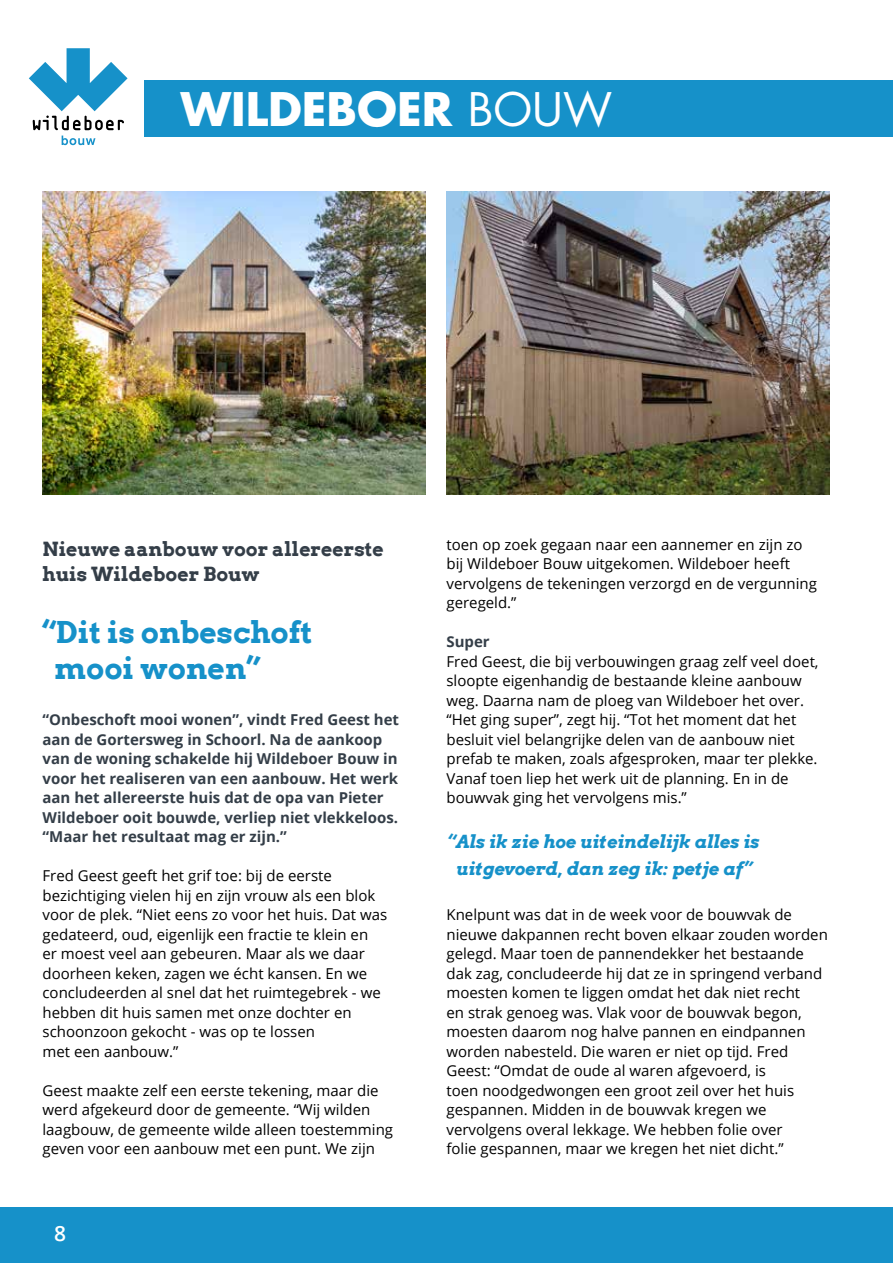
<style>
.page{position:relative;width:893px;height:1263px;background:#fff}
.page>*{position:absolute;margin:0;border:0;box-sizing:border-box;transform-origin:0 0}
.t1{font:700 45px "Futura Std";color:#fff}
.t2{font:700 30px/36px "Arvo";color:#1691c9}
.t3{font:600 21px "Open Sans";color:#fff}
.t4{font:700 19.5px/25.5px "Arvo";color:#343e48}
.t5{font:italic 700 18px/27px "Arvo";color:#1691c9;text-align:center}
.t6{font:15px/19.5px "Open Sans";color:#000}
.t7{font:700 15px/19.5px "Open Sans";color:#343e48}
.s1{font-weight:400}
</style>
<div class="page">
<div style="left:145px;top:80px;width:748px;height:57px;background:#1691c9"></div>
<div style="left:0;top:1208px;width:893px;height:55px;background:#1691c9"></div>
<svg style="left:29px;top:48px;width:99px;height:97px"></svg>
<img style="left:43px;top:192px;width:382px;height:302px">
<img style="left:446px;top:192px;width:383px;height:302px">
<h1 class="t1" style="left:181px;top:79px;width:433px">WILDEBOER <span class="s1">BOUW</span></h1>
<h3 class="t4" style="left:43px;top:536px;width:343px">Nieuwe aanbouw voor allereerste huis Wildeboer Bouw</h3>
<h2 class="t2" style="left:55px;top:614px;width:260px;text-indent:-12px">“Dit is onbeschoft mooi wonen”</h2>
<p class="t7" style="left:43px;top:709px;width:358px">“Onbeschoft mooi wonen”, vindt Fred Geest het aan de Gortersweg in Schoorl. Na de aankoop van de woning schakelde hij Wildeboer Bouw in voor het realiseren van een aanbouw. Het werk aan het allereerste huis dat de opa van Pieter Wildeboer ooit bouwde, verliep niet vlekkeloos. “Maar het resultaat mag er zijn.”</p>
<p class="t6" style="left:43px;top:865px;width:346px">Fred Geest geeft het grif toe: bij de eerste bezichtiging vielen hij en zijn vrouw als een blok voor de plek. “Niet eens zo voor het huis. Dat was gedateerd, oud, eigenlijk een fractie te klein en<br>er moest veel aan gebeuren. Maar als we daar doorheen keken, zagen we écht kansen. En we concludeerden al snel dat het ruimtegebrek - we hebben dit huis samen met onze dochter en schoonzoon gekocht - was op te lossen<br>met een aanbouw.”</p>
<p class="t6" style="left:43px;top:1080px;width:352px">Geest maakte zelf een eerste tekening, maar die werd afgekeurd door de gemeente. “Wij wilden laagbouw, de gemeente wilde alleen toestemming geven voor een aanbouw met een punt. We zijn</p>
<h3 class="t3" style="left:54px;top:1219px;width:13px">8</h3>
<p class="t6" style="left:446px;top:534px;width:372px">toen op zoek gegaan naar een aannemer en zijn zo bij Wildeboer Bouw uitgekomen. Wildeboer heeft vervolgens de tekeningen verzorgd en de vergunning geregeld.”</p>
<p class="t7" style="left:446px;top:631px;width:45px">Super</p>
<p class="t6" style="left:446px;top:651px;width:374px">Fred Geest, die bij verbouwingen graag zelf veel doet, sloopte eigenhandig de bestaande kleine aanbouw weg. Daarna nam de ploeg van Wildeboer het over. “Het ging super”, zegt hij. “Tot het moment dat het besluit viel belangrijke delen van de aanbouw niet prefab te maken, zoals afgesproken, maar ter plekke.<br>Vanaf toen liep het werk uit de planning. En in de bouwvak ging het vervolgens mis.”</p>
<p class="t5" style="left:446px;top:828px;width:314px">“Als ik zie hoe uiteindelijk alles is uitgevoerd, dan zeg ik: petje af”</p>
<p class="t6" style="left:446px;top:904px;width:383px">Knelpunt was dat in de week voor de bouwvak de nieuwe dakpannen recht boven elkaar zouden worden gelegd. Maar toen de pannendekker het bestaande dak zag, concludeerde hij dat ze in springend verband moesten komen te liggen omdat het dak niet recht<br>en strak genoeg was. Vlak voor de bouwvak begon, moesten daarom nog halve pannen en eindpannen worden nabesteld. Die waren er niet op tijd. Fred Geest: “Omdat de oude al waren afgevoerd, is<br>toen noodgedwongen een groot zeil over het huis gespannen. Midden in de bouwvak kregen we vervolgens overal lekkage. We hebben folie over<br>folie gespannen, maar we kregen het niet dicht.”</p>
</div>
